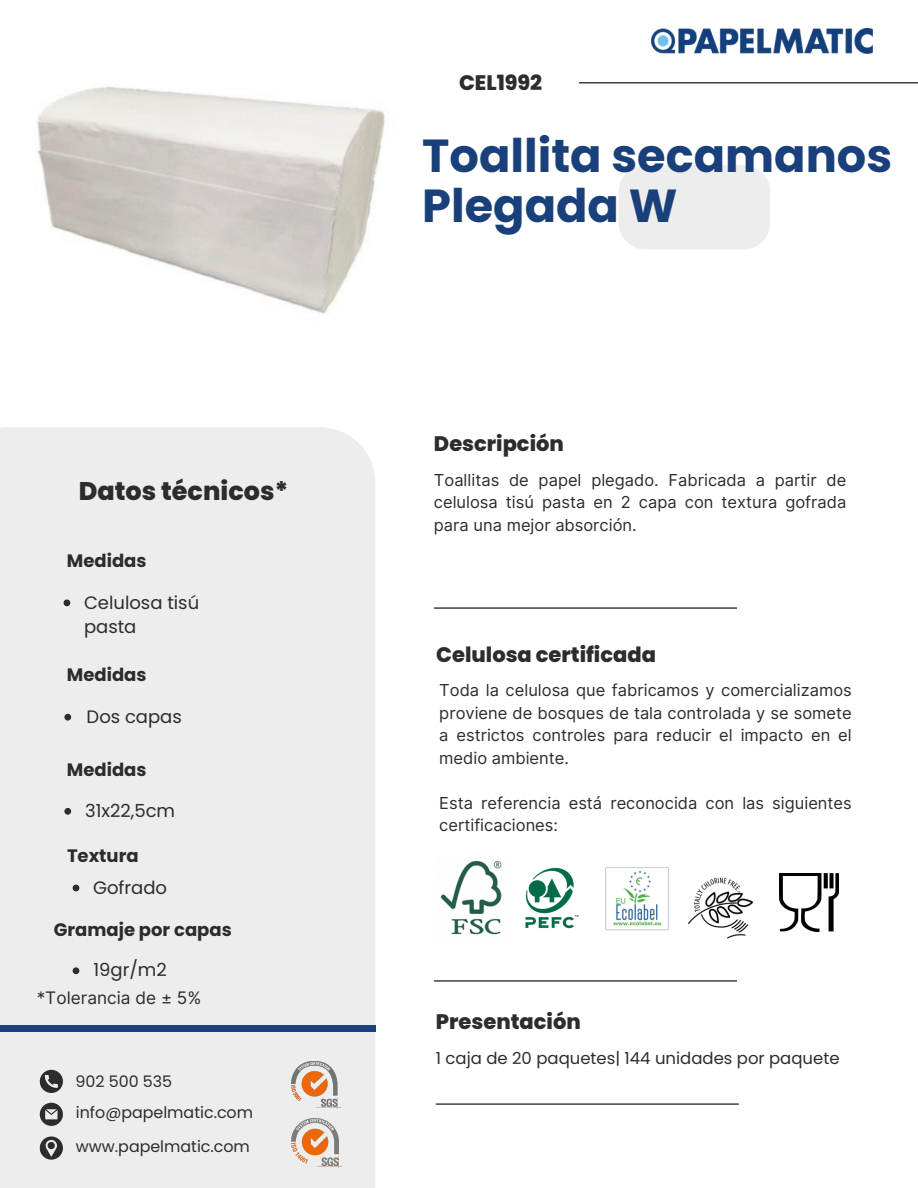
<style>
.page{position:relative;width:918px;height:1188px;background:#fff}
.page>*{position:absolute;margin:0;border:0;box-sizing:border-box;transform-origin:0 0}
.t1{font:700 46.35px/49.5px "Poppins";color:#19407a}
.t2{font:800 25.5px "Poppins";color:#2c2c2c}
.t3{font:800 21px "Poppins";color:#2e2d2d}
.t4{font:18px/24.8px "Poppins";color:#2c2c2c}
.t5{font:700 18px "Poppins";color:#2c2c2c}
.t6{font:17.25px "Inter";color:#2e2d2d}
.t7{font:16.5px/22.5px "Inter";color:#2e2d2d;text-align:justify}
.t8{font:16.5px "Poppins";color:#2e2d2d}
.t9{font:15.9px "Poppins";color:#2e2d2d}
</style>
<div class="page">
<div style="left:0;top:427px;width:375px;height:613px;background:#eeeded"></div>
<div style="left:619px;top:165px;width:151px;height:85px;background:#eeeded;border-radius:27px"></div>
<hr style="left:579px;top:82px;width:339px;height:1px;background:#000">
<hr style="left:436px;top:1104px;width:303px;height:1px;background:#000">
<hr style="left:434px;top:608px;width:303px;height:1px;background:#000">
<hr style="left:434px;top:980px;width:303px;height:2px;background:#000">
<img style="left:525px;top:868px;width:54px;height:60px">
<img style="left:688px;top:877px;width:65px;height:62px">
<img style="left:780px;top:873px;width:58px;height:59px">
<img style="left:37px;top:87px;width:349px;height:227px">
<svg style="left:73px;top:885px;width:6px;height:6px"></svg>
<svg style="left:64px;top:808px;width:7px;height:7px"></svg>
<svg style="left:73px;top:967px;width:6px;height:7px"></svg>
<svg style="left:64px;top:714px;width:7px;height:7px"></svg>
<svg style="left:64px;top:600px;width:6px;height:6px"></svg>
<img style="left:652px;top:29px;width:220px;height:25px">
<div style="left:0;top:1040px;width:375px;height:148px;background:#ededed"></div>
<img style="left:292px;top:1119px;width:49px;height:48px">
<img style="left:292px;top:1061px;width:48px;height:48px">
<svg style="left:40px;top:1070px;width:23px;height:23px"></svg>
<svg style="left:40px;top:1103px;width:23px;height:23px"></svg>
<svg style="left:40px;top:1136px;width:23px;height:24px"></svg>
<div style="left:0;top:1026px;width:375px;height:6px;background:#1a3f7a"></div>
<img style="left:440px;top:860px;width:62px;height:75px">
<img style="left:605px;top:867px;width:64px;height:63px">
<h5 class="t2" style="left:79px;top:473px;width:211px">Datos técnicos*</h5>
<p class="t5" style="left:67px;top:548px;width:81px">Medidas</p>
<h4 class="t4" style="left:84px;top:590px;width:117px">Celulosa tisú pasta</h4>
<p class="t5" style="left:67px;top:663px;width:81px">Medidas</p>
<p class="t4" style="left:87px;top:704px;width:97px">Dos capas</p>
<h5 class="t5" style="left:67px;top:757px;width:81px">Medidas</h5>
<h6 class="t4" style="left:85px;top:798px;width:92px">31x22,5cm</h6>
<p class="t5" style="left:67px;top:843px;width:73px">Textura</p>
<p class="t4" style="left:93px;top:875px;width:76px">Gofrado</p>
<p class="t5" style="left:54px;top:917px;width:179px">Gramaje por capas</p>
<p class="t4" style="left:93px;top:958px;width:75px">19gr/m2</p>
<p class="t6" style="left:37px;top:988px;width:166px">*Tolerancia de ± 5%</p>
<h6 class="t9" style="left:76px;top:1071px;width:98px">902 500 535</h6>
<p class="t9" style="left:76px;top:1101px;width:179px">info@papelmatic.com</p>
<p class="t9" style="left:76px;top:1135px;width:176px">www.papelmatic.com</p>
<h5 class="t3" style="left:459px;top:68px;width:85px">CEL1992</h5>
<h2 class="t1" style="left:422px;top:131px;width:471px">Toallita secamanos<br>Plegada W</h2>
<p class="t3" style="left:434px;top:429px;width:131px">Descripción</p>
<h5 class="t7" style="left:434px;top:469px;width:414px">Toallitas de papel plegado. Fabricada a partir de celulosa tisú pasta en 2 capa con textura gofrada para una mejor absorción.</h5>
<p class="t3" style="left:436px;top:640px;width:221px">Celulosa certificada</p>
<p class="t7" style="left:439px;top:679px;width:414px">Toda la celulosa que fabricamos y comercializamos proviene de bosques de tala controlada y se somete a estrictos controles para reducir el impacto en el medio ambiente.</p>
<p class="t7" style="left:439px;top:792px;width:414px">Esta referencia está reconocida con las siguientes certificaciones:</p>
<h5 class="t3" style="left:436px;top:1007px;width:146px">Presentación</h5>
<p class="t8" style="left:436px;top:1046px;width:405px">1 caja de 20 paquetes| 144 unidades por paquete</p>
</div>
